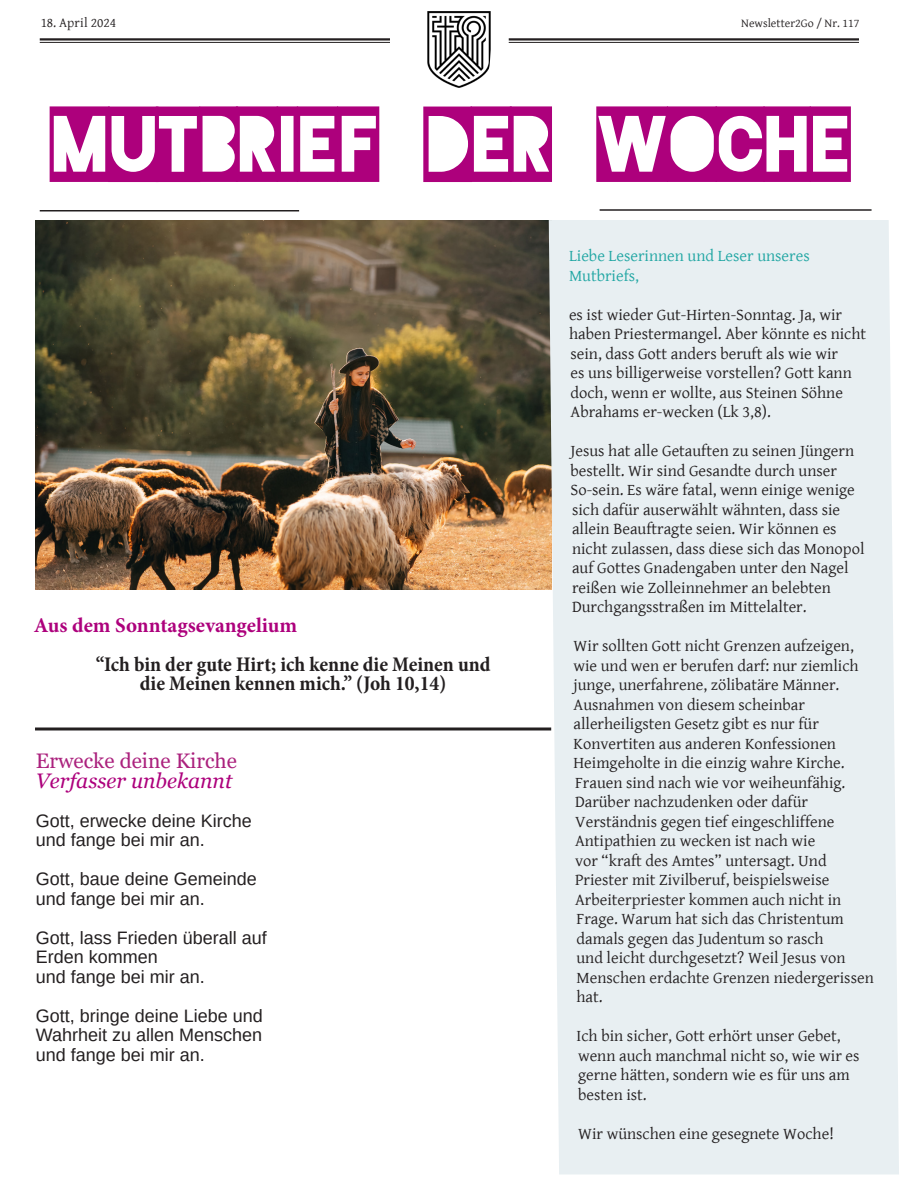
<style>
.page{position:relative;width:918px;height:1188px;background:#fff}
.page>*{position:absolute;margin:0;border:0;box-sizing:border-box;transform-origin:0 0}
.Newsletter_Name{font:90px "Blackout 2 AM";color:#ad007c}
.Title_Large{font:700 condensed 21px/19.5px "Minion Pro";color:#231f20;text-align:center}
.Normal_body_text{font:21px/19.5px "Georgia";color:#ab217d}
.Title_Large-2{font:700 21px "Minion Pro";color:#ad007c}
.Normal_body_text-2{font:18px/19.5px "Arimo";color:#231f20}
.Normal_body_text_ita{font:16.5px/19.5px "Gentium Basic";color:#231f20}
.Normal_body_text_ita-2{font:16.5px/19.5px "Gentium Basic";color:#20a6a3}
.t1{font:13.5px "Gentium Basic";color:#231f20}
.t2{font:12px "Gentium Basic";color:#231f20}
.s1{font-style:italic;color:#ad007c}
</style>
<div class="page">
<img style="left:427px;top:11px;width:64px;height:77px">
<hr style="left:40px;top:38px;width:350px;height:3px;background:#231f20">
<hr style="left:40px;top:42px;width:350px;height:1px;background:#231f20">
<hr style="left:509px;top:38px;width:350px;height:3px;background:#231f20">
<hr style="left:509px;top:42px;width:350px;height:1px;background:#231f20">
<hr style="left:40px;top:210px;width:259px;height:2px;background:#231f20">
<hr style="left:600px;top:209px;width:272px;height:2px;background:#231f20">
<img style="left:35px;top:220px;width:514px;height:370px">
<div style="left:549px;top:220px;width:350px;height:954px;background:#e8eff2"></div>
<hr style="left:35px;top:728px;width:516px;height:2px;background:#231f20">
<div style="left:36px;top:740px;width:515px;height:414px;background:#fff"></div>
<p class="t1" style="left:41px;top:13px;width:77px">18. April 2024</p>
<p class="t2" style="left:741px;top:14px;width:120px">Newsletter2Go / Nr. 117</p>
<p class="Newsletter_Name" style="left:50px;top:98px;width:801px">MUTBRIEF DER WOCHE</p>
<p class="Title_Large-2" style="left:34px;top:610px;width:265px">Aus dem Sonntagsevangelium</p>
<p class="Title_Large" style="left:96px;top:654px;width:396px">“Ich bin der gute Hirt; ich kenne die Meinen und die Meinen kennen mich.” (Joh 10,14)</p>
<p class="Normal_body_text" style="left:36px;top:751px;width:203px">Erwecke deine Kirche<br><span class="s1">Verfasser unbekannt</span></p>
<p class="Normal_body_text-2" style="left:36px;top:811px;width:218px">Gott, erwecke deine Kirche und fange bei mir an.</p>
<p class="Normal_body_text-2" style="left:36px;top:869px;width:223px">Gott, baue deine Gemeinde und fange bei mir an.</p>
<p class="Normal_body_text-2" style="left:36px;top:928px;width:233px">Gott, lass Frieden überall auf<br>Erden kommen<br>und fange bei mir an.</p>
<p class="Normal_body_text-2" style="left:36px;top:1006px;width:229px;text-align:justify">Gott, bringe deine Liebe und Wahrheit zu allen Menschen und fange bei mir an.</p>
<p class="Normal_body_text_ita-2" style="left:569px;top:245px;width:242px">Liebe Leserinnen und Leser unseres<br>Mutbriefs,</p>
<p class="Normal_body_text_ita" style="left:569px;top:304px;width:299px">es ist wieder Gut-Hirten-Sonntag. Ja, wir haben Priestermangel. Aber könnte es nicht sein, dass Gott anders beruft als wie wir<br>es uns billigerweise vorstellen? Gott kann doch, wenn er wollte, aus Steinen Söhne Abrahams er-wecken (Lk 3,8).</p>
<p class="Normal_body_text_ita" style="left:571px;top:440px;width:295px">Jesus hat alle Getauften zu seinen Jüngern bestellt. Wir sind Gesandte durch unser So-sein. Es wäre fatal, wenn einige wenige sich dafür auserwählt wähnten, dass sie allein Beauftragte seien. Wir können es nicht zulassen, dass diese sich das Monopol auf Gottes Gnadengaben unter den Nagel reißen wie Zolleinnehmer an belebten Durchgangsstraßen im Mittelalter.</p>
<p class="Normal_body_text_ita" style="left:574px;top:635px;width:302px">Wir sollten Gott nicht Grenzen aufzeigen, wie und wen er berufen darf: nur ziemlich junge, unerfahrene, zölibatäre Männer.<br>Ausnahmen von diesem scheinbar allerheiligsten Gesetz gibt es nur für Konvertiten aus anderen Konfessionen Heimgeholte in die einzig wahre Kirche.<br>Frauen sind nach wie vor weiheunfähig.<br>Darüber nachzudenken oder dafür Verständnis gegen tief eingeschliffene Antipathien zu wecken ist nach wie<br>vor “kraft des Amtes” untersagt. Und Priester mit Zivilberuf, beispielsweise Arbeiterpriester kommen auch nicht in Frage. Warum hat sich das Christentum damals gegen das Judentum so rasch<br>und leicht durchgesetzt? Weil Jesus von Menschen erdachte Grenzen niedergerissen hat.</p>
<p class="Normal_body_text_ita" style="left:577px;top:1025px;width:284px">Ich bin sicher, Gott erhört unser Gebet, wenn auch manchmal nicht so, wie wir es gerne hätten, sondern wie es für uns am besten ist.</p>
<p class="Normal_body_text_ita" style="left:578px;top:1123px;width:257px">Wir wünschen eine gesegnete Woche!</p>
</div>
